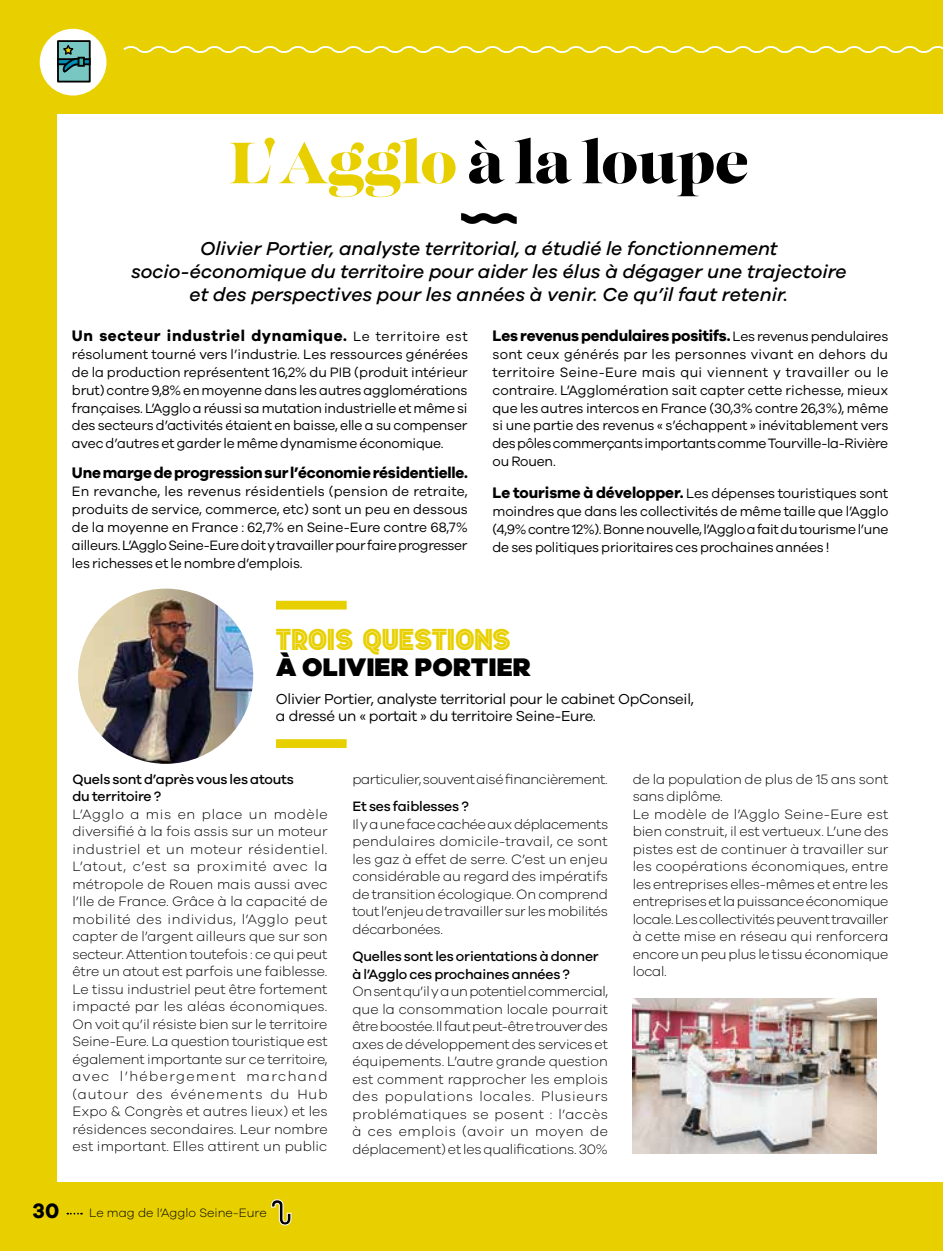
<style>
.page{position:relative;width:943px;height:1251px;background:#fff}
.page>*{position:absolute;margin:0;border:0;box-sizing:border-box;transform-origin:0 0}
.t1{font:57.75px "Lust";letter-spacing:-.01em;color:#000}
.t2{font:29.75px "Dopestby MARSNEV";color:#e8d000}
.t3{font:900 26.25px "Galano Grotesque";letter-spacing:.01em;color:#000}
.t4{font:700 21.35px "Galano Grotesque";color:#000}
.t5{font:italic 500 19.25px/22.8px "Galano Grotesque";color:#000;text-align:center}
.t6{font:700 15.75px "Galano Grotesque";letter-spacing:-.01em;color:#000}
.t7{font:700 15.75px "Galano Grotesque";letter-spacing:.04em;color:#000}
.t8{font:14.88px/17.5px "Galano Grotesque";letter-spacing:-.02em;color:#000}
.t9{font:300 14px/17.5px "Galano Grotesque";letter-spacing:-.015em;color:#000;text-align:justify}
.t10{font:14px/17.8px "Galano Grotesque";letter-spacing:-.015em;color:#000;text-align:justify}
.t11{font:500 14px/17.5px "Galano Grotesque";letter-spacing:-.01em;color:#000}
.t12{font:300 12.6px "Galano Grotesque";color:#000}
.s1{color:#e8d000}
.s2{font-weight:400;font-size:14px}
.s3{font-weight:700;font-size:15.75px}
</style>
<div class="page">
<div style="left:0;top:0;width:943px;height:1250px;background:#e8d000"></div>
<div style="left:57px;top:114px;width:886px;height:1067px;background:#fff"></div>
<svg style="left:461px;top:213px;width:55px;height:11px"></svg>
<img style="left:78px;top:588px;width:175px;height:175px;border-radius:88px">
<div style="left:276px;top:739px;width:71px;height:8px;background:#e8d000"></div>
<div style="left:276px;top:600px;width:71px;height:9px;background:#e8d000"></div>
<img style="left:632px;top:998px;width:244px;height:155px">
<svg style="left:67px;top:1212px;width:15px;height:2px"></svg>
<svg style="left:271px;top:1198px;width:20px;height:27px"></svg>
<svg style="left:121px;top:43px;width:822px;height:13px;background:#ebd727"></svg>
<div style="left:40px;top:29px;width:66px;height:66px;background:#fff;border-radius:50%"></div>
<div style="left:58px;top:41px;width:32px;height:41px;background:#79c7c3"></div>
<div style="left:57px;top:40px;width:34px;height:42px;border:2px solid #000"></div>
<div style="left:58px;top:59px;width:32px;height:5px;background:#008db5"></div>
<div style="left:57px;top:58px;width:34px;height:7px;border:2px solid #000"></div>
<div style="left:78px;top:58px;width:6px;height:8px;background:#33b4a7"></div>
<div style="left:78px;top:57px;width:7px;height:10px;border:2px solid #000"></div>
<svg style="left:61px;top:42px;width:19px;height:31px"></svg>
<h1 class="t1" style="left:229px;top:126px;width:520px"><span class="s1">L'Agglo</span> à la loupe</h1>
<h3 class="t5" style="left:131px;top:237px;width:717px">Olivier Portier, analyste territorial, a étudié le fonctionnement socio-économique du territoire pour aider les élus à dégager une trajectoire et des perspectives pour les années à venir. Ce qu’il faut retenir.</h3>
<p class="t7" style="left:72px;top:326px;width:397px">Un secteur industriel dynamique. <span class="s2">Le territoire est</span></p>
<p class="t10" style="left:72px;top:345px;width:397px">résolument tourné vers l’industrie. Les ressources générées de la production représentent 16,2% du PIB (produit intérieur brut) contre 9,8% en moyenne dans les autres agglomérations françaises. L’Agglo a réussi sa mutation industrielle et même si des secteurs d’activités étaient en baisse, elle a su compenser avec d’autres et garder le même dynamisme économique.</p>
<p class="t6" style="left:72px;top:463px;width:397px">Une marge de progression sur l’économie résidentielle.</p>
<p class="t10" style="left:72px;top:482px;width:397px">En revanche, les revenus résidentiels (pension de retraite, produits de service, commerce, etc) sont un peu en dessous de la moyenne en France : 62,7% en Seine-Eure contre 68,7% ailleurs. L’Agglo Seine-Eure doit y travailler pour faire progresser les richesses et le nombre d’emplois.</p>
<p class="t6" style="left:492px;top:326px;width:397px">Les revenus pendulaires positifs. <span class="s2">Les revenus pendulaires</span></p>
<p class="t10" style="left:492px;top:345px;width:397px">sont ceux générés par les personnes vivant en dehors du territoire Seine-Eure mais qui viennent y travailler ou le contraire. L’Agglomération sait capter cette richesse, mieux que les autres intercos en France (30,3% contre 26,3%), même si une partie des revenus « s’échappent » inévitablement vers des pôles commerçants importants comme Tourville-la-Rivière ou Rouen.</p>
<p class="t10" style="left:492px;top:484px;width:397px"><span class="s3">Le tourisme à développer.</span> Les dépenses touristiques sont moindres que dans les collectivités de même taille que l’Agglo (4,9% contre 12%). Bonne nouvelle, l’Agglo a fait du tourisme l’une de ses politiques prioritaires ces prochaines années !</p>
<h2 class="t2" style="left:276px;top:627px;width:236px">TROIS QUESTIONS</h2>
<h3 class="t3" style="left:276px;top:650px;width:256px">À OLIVIER PORTIER</h3>
<p class="t8" style="left:276px;top:689px;width:419px">Olivier Portier, analyste territorial pour le cabinet OpConseil, a dressé un « portait » du territoire Seine-Eure.</p>
<p class="t11" style="left:72px;top:769px;width:223px">Quels sont d’après vous les atouts du territoire ?</p>
<p class="t9" style="left:72px;top:804px;width:257px">L’Agglo a mis en place un modèle diversifié à la fois assis sur un moteur industriel et un moteur résidentiel.<br>L’atout, c’est sa proximité avec la métropole de Rouen mais aussi avec l’Ile de France. Grâce à la capacité de mobilité des individus, l’Agglo peut capter de l’argent ailleurs que sur son secteur. Attention toutefois : ce qui peut être un atout est parfois une faiblesse.<br>Le tissu industriel peut être fortement impacté par les aléas économiques.<br>On voit qu’il résiste bien sur le territoire Seine-Eure. La question touristique est également importante sur ce territoire, avec l’hébergement marchand (autour des événements du Hub Expo &amp; Congrès et autres lieux) et les résidences secondaires. Leur nombre est important. Elles attirent un public</p>
<h3 class="t4" style="left:33px;top:1197px;width:28px">30</h3>
<p class="t12" style="left:89px;top:1204px;width:179px">Le mag de l’Agglo Seine-Eure</p>
<p class="t9" style="left:352px;top:769px;width:257px">particulier, souvent aisé financièrement.</p>
<p class="t11" style="left:352px;top:797px;width:118px">Et ses faiblesses ?</p>
<p class="t9" style="left:352px;top:814px;width:257px">Il y a une face cachée aux déplacements pendulaires domicile-travail, ce sont les gaz à effet de serre. C’est un enjeu considérable au regard des impératifs de transition écologique. On comprend tout l’enjeu de travailler sur les mobilités décarbonées.</p>
<p class="t11" style="left:352px;top:946px;width:248px">Quelles sont les orientations à donner à l’Agglo ces prochaines années ?</p>
<p class="t9" style="left:352px;top:981px;width:257px">On sent qu’il y a un potentiel commercial, que la consommation locale pourrait être boostée. Il faut peut-être trouver des axes de développement des services et équipements. L’autre grande question est comment rapprocher les emplois des populations locales. Plusieurs problématiques se posent : l’accès à ces emplois (avoir un moyen de déplacement) et les qualifications. 30%</p>
<p class="t9" style="left:632px;top:769px;width:257px;text-align:left">de la population de plus de 15 ans sont sans diplôme.<br>Le modèle de l’Agglo Seine-Eure est bien construit, il est vertueux. L’une des pistes est de continuer à travailler sur les coopérations économiques, entre les entreprises elles-mêmes et entre les entreprises et la puissance économique locale. Les collectivités peuvent travailler à cette mise en réseau qui renforcera encore un peu plus le tissu économique local.</p>
</div>
